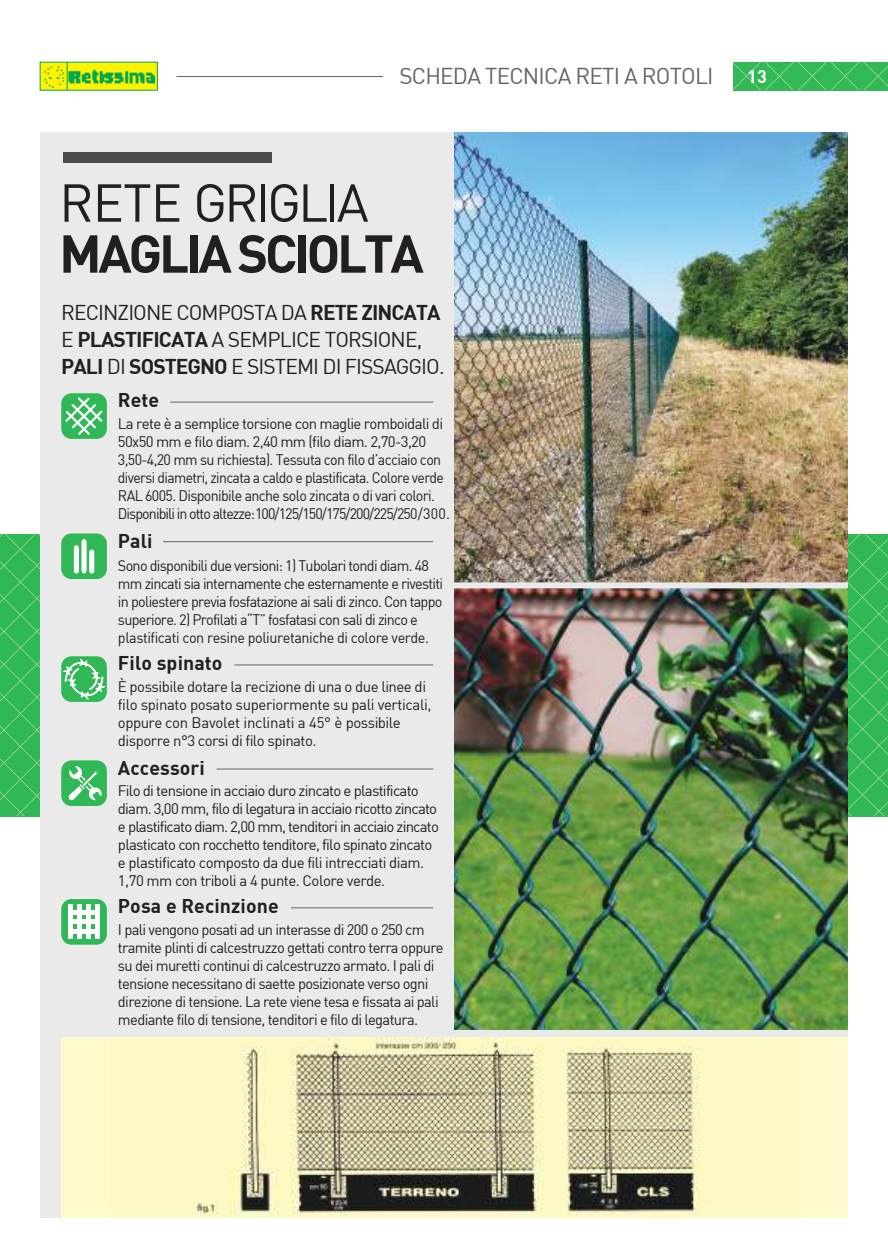
<style>
.page{position:relative;width:888px;height:1258px;background:#fff}
.page>*{position:absolute;margin:0;border:0;box-sizing:border-box;transform-origin:0 0}
.t1{font:52.5px "DIN Bold";letter-spacing:-.065em;color:#241f1f}
.t2{font:52.5px "DIN";letter-spacing:-.06em;color:#241f1f}
.t3{font:22.5px "DIN";letter-spacing:-.035em;color:#656365}
.t4{font:21px/27px "DIN";letter-spacing:-.045em;color:#241f1f}
.t5{font:19.5px "DIN Bold";letter-spacing:.005em;color:#241f1f}
.t6{font:18px "DIN Bold";color:#fff}
.t7{font:15px/18px "DIN";letter-spacing:-.045em;color:#241f1f}
.t8{font:15px/18px "DIN";letter-spacing:-.045em;color:#241f1f;scale:.96 1}
.s1{font-family:"DIN Bold"}
</style>
<div class="page">
<svg style="left:848px;top:534px;width:40px;height:282px;background:#36b959"></svg>
<svg style="left:0;top:534px;width:40px;height:282px;background:#36b959"></svg>
<svg style="left:733px;top:62px;width:155px;height:28px;background:#39b958"></svg>
<div style="left:40px;top:62px;width:118px;height:28px;background:#fff300"></div>
<img style="left:44px;top:65px;width:111px;height:23px">
<svg style="left:67px;top:62px;width:1px;height:28px"></svg>
<div style="left:40px;top:133px;width:808px;height:1085px;background:#ebeaea"></div>
<div style="left:63px;top:152px;width:208px;height:11px;background:#4e4b4c"></div>
<hr style="left:291px;top:907px;width:142px;height:1px;background:#656365">
<div style="left:61px;top:899px;width:46px;height:46px;background:#2fb855;border-radius:10px"></div>
<hr style="left:68px;top:905px;width:4px;height:34px;background:#fff">
<hr style="left:77px;top:905px;width:4px;height:34px;background:#fff">
<hr style="left:96px;top:905px;width:4px;height:34px;background:#fff">
<div style="left:86px;top:905px;width:5px;height:34px;background:#fff"></div>
<hr style="left:90px;top:920px;width:10px;height:4px;background:#fff">
<hr style="left:70px;top:929px;width:30px;height:4px;background:#fff">
<hr style="left:69px;top:920px;width:23px;height:4px;background:#fff">
<hr style="left:69px;top:911px;width:30px;height:4px;background:#fff">
<hr style="left:163px;top:541px;width:270px;height:1px;background:#656365">
<div style="left:61px;top:533px;width:46px;height:46px;background:#2fb855;border-radius:10px"></div>
<div style="left:89px;top:549px;width:5px;height:25px;background:#fff;border-radius:3px"></div>
<svg style="left:74px;top:539px;width:13px;height:35px"></svg>
<hr style="left:216px;top:769px;width:217px;height:1px;background:#656365">
<div style="left:61px;top:760px;width:46px;height:46px;background:#2fb855;border-radius:10px"></div>
<svg style="left:68px;top:766px;width:34px;height:34px"></svg>
<hr style="left:234px;top:664px;width:199px;height:1px;background:#656365">
<div style="left:61px;top:656px;width:46px;height:46px;background:#2fb855;border-radius:10px"></div>
<svg style="left:63px;top:659px;width:42px;height:40px"></svg>
<div style="left:61px;top:393px;width:46px;height:46px;background:#2fb855;border-radius:10px"></div>
<hr style="left:170px;top:402px;width:263px;height:1px;background:#656365">
<svg style="left:63px;top:395px;width:41px;height:42px"></svg>
<hr style="left:176px;top:76px;width:207px;height:1px;background:#656365">
<img style="left:455px;top:133px;width:393px;height:897px">
<div style="left:447px;top:582px;width:401px;height:6px;background:#ebeaea"></div>
<div style="left:61px;top:1037px;width:787px;height:181px;background:#fcf9c4"></div>
<img style="left:194px;top:1037px;width:514px;height:181px">
<h2 class="t3" style="left:399px;top:62px;width:316px">SCHEDA TECNICA RETI A ROTOLI</h2>
<p class="t6" style="left:747px;top:64px;width:21px">13</p>
<h1 class="t2" style="left:59px;top:170px;width:311px">RETE GRIGLIA</h1>
<h1 class="t1" style="left:59px;top:219px;width:366px">MAGLIA SCIOLTA</h1>
<h3 class="t4" style="left:61px;top:298px;width:385px">RECINZIONE COMPOSTA DA <span class="s1">RETE ZINCATA<br></span>E <span class="s1">PLASTIFICATA</span> A SEMPLICE TORSIONE,<br><span class="s1">PALI</span> DI <span class="s1">SOSTEGNO</span> E SISTEMI DI FISSAGGIO.</h3>
<h3 class="t5" style="left:118px;top:387px;width:43px">Rete</h3>
<p class="t7" style="left:118px;top:414px;width:333px">La rete è a semplice torsione con maglie romboidali di 50x50 mm e filo diam. 2,40 mm (filo diam. 2,70-3,20<br>3,50-4,20 mm su richiesta). Tessuta con filo d’acciaio con diversi diametri, zincata a caldo e plastificata. Colore verde RAL 6005. Disponibile anche solo zincata o di vari colori.<br>Disponibili in otto altezze: 100/125/150/175/200/225/250/300.</p>
<h3 class="t5" style="left:118px;top:528px;width:36px">Pali</h3>
<p class="t8" style="left:118px;top:556px;width:340px">Sono disponibili due versioni: 1) Tubolari tondi diam. 48 mm zincati sia internamente che esternamente e rivestiti in poliestere previa fosfatazione ai sali di zinco. Con tappo superiore. 2) Profilati a“T” fosfatasi con sali di zinco e plastificati con resine poliuretaniche di colore verde.</p>
<h3 class="t5" style="left:118px;top:651px;width:106px">Filo spinato</h3>
<p class="t7" style="left:118px;top:678px;width:315px">È possibile dotare la recizione di una o due linee di filo spinato posato superiormente su pali verticali, oppure con Bavolet inclinati a 45° è possibile disporre n°3 corsi di filo spinato.</p>
<h3 class="t5" style="left:118px;top:755px;width:88px">Accessori</h3>
<p class="t7" style="left:118px;top:782px;width:322px">Filo di tensione in acciaio duro zincato e plastificato diam. 3,00 mm, filo di legatura in acciaio ricotto zincato e plastificato diam. 2,00 mm, tenditori in acciaio zincato plasticato con rocchetto tenditore, filo spinato zincato e plastificato composto da due fili intrecciati diam.<br>1,70 mm con triboli a 4 punte. Colore verde.</p>
<h3 class="t5" style="left:118px;top:893px;width:162px">Posa e Recinzione</h3>
<p class="t7" style="left:118px;top:920px;width:327px">I pali vengono posati ad un interasse di 200 o 250 cm tramite plinti di calcestruzzo gettati contro terra oppure su dei muretti continui di calcestruzzo armato. I pali di tensione necessitano di saette posizionate verso ogni direzione di tensione. La rete viene tesa e fissata ai pali mediante filo di tensione, tenditori e filo di legatura.</p>
</div>
